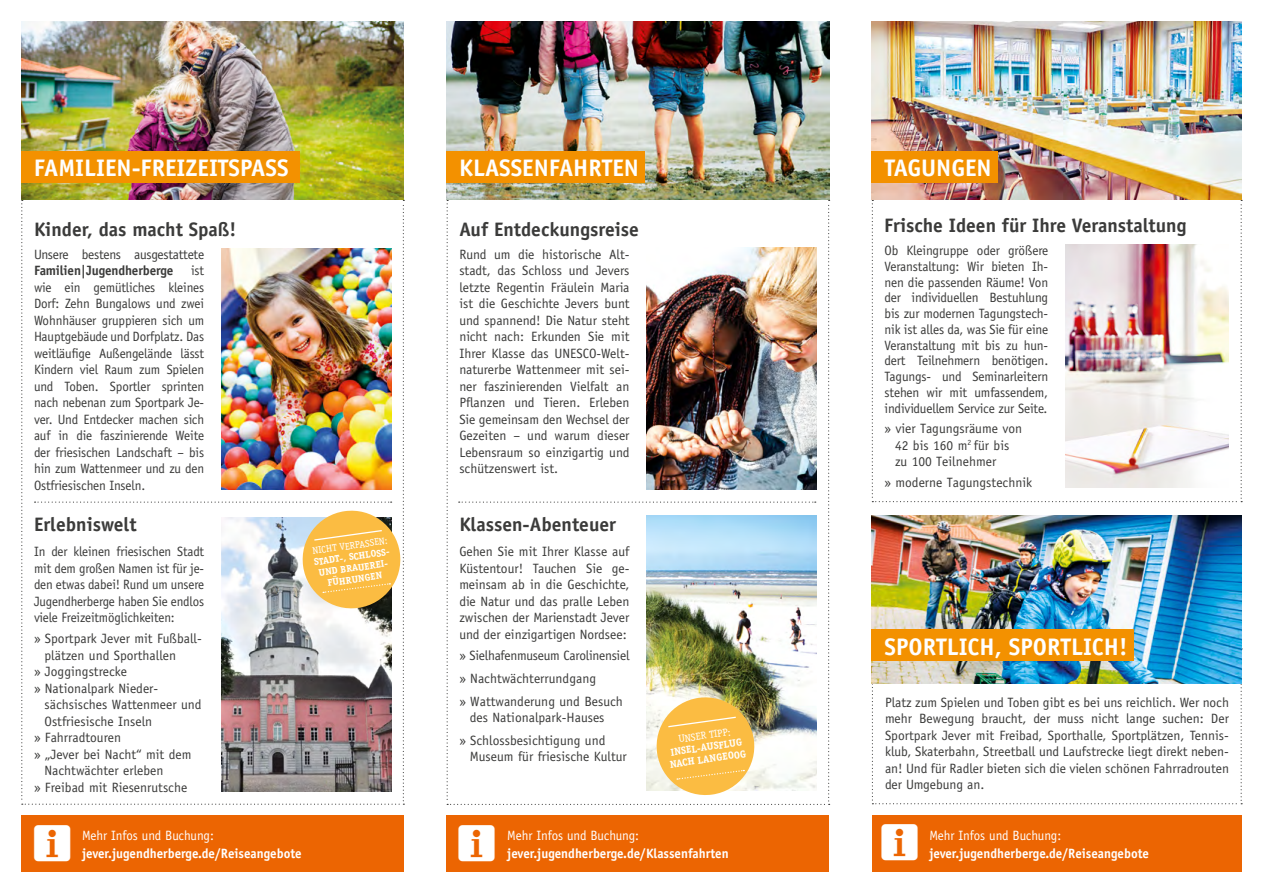
<style>
.page{position:relative;width:1263px;height:893px;background:#fff}
.page>*{position:absolute;margin:0;border:0;box-sizing:border-box;transform-origin:0 0}
.t1{font:700 24px "Officina Sans";color:#fff}
.t2{font:700 19.5px "Officina Sans";color:#3b3b3a}
.t3{font:13.5px/16.5px "Officina Sans";color:#3b3b3a;text-align:justify}
.t4{font:13.5px/16.5px "Officina Sans";color:#3b3b3a;text-align:justify;scale:.96 1}
.t5{font:700 13.5px "Officina Sans";color:#fff;scale:.96 1}
.t6{font:13.5px "Officina Sans";color:#fff;scale:.96 1}
.t7{font:13.5px "Officina Sans";letter-spacing:-.02em;color:#3b3b3a}
.t8{font:700 13.5px "Officina Sans";letter-spacing:-.01em;color:#3b3b3a}
.t9{font:700 10.2px/11.9px "Officina Serif";color:#fff}
.t10{font:10.2px "Officina Serif";color:#fff}
.t11{font:700 9.75px/11.2px "Officina Serif";color:#fff;text-align:center}
.t12{font:9.75px "Officina Serif";color:#fff}
</style>
<div class="page">
<div style="left:21px;top:815px;width:383px;height:56px;background:#ec6502"></div>
<div style="left:446px;top:815px;width:383px;height:57px;background:#ec6502"></div>
<div style="left:872px;top:815px;width:370px;height:57px;background:#ec6502"></div>
<svg style="left:872px;top:200px;width:370px;height:302px"></svg>
<svg style="left:872px;top:683px;width:370px;height:121px"></svg>
<img style="left:21px;top:21px;width:383px;height:179px">
<img style="left:446px;top:21px;width:383px;height:179px">
<img style="left:872px;top:21px;width:370px;height:179px">
<img style="left:872px;top:516px;width:370px;height:167px">
<div style="left:21px;top:151px;width:279px;height:32px;background:#f39100"></div>
<div style="left:446px;top:151px;width:199px;height:32px;background:#f39100"></div>
<div style="left:872px;top:151px;width:126px;height:32px;background:#f39100"></div>
<div style="left:872px;top:629px;width:262px;height:32px;background:#f39100"></div>
<img style="left:1065px;top:245px;width:164px;height:243px">
<img style="left:447px;top:200px;width:383px;height:605px">
<img style="left:21px;top:200px;width:383px;height:605px">
<h1 class="t1" style="left:34px;top:153px;width:256px">FAMILIEN-FREIZEITSPASS</h1>
<h1 class="t1" style="left:459px;top:153px;width:181px">KLASSENFAHRTEN</h1>
<h1 class="t1" style="left:884px;top:153px;width:109px">TAGUNGEN</h1>
<h2 class="t2" style="left:34px;top:217px;width:204px">Kinder, das macht Spaß!</h2>
<h2 class="t2" style="left:459px;top:217px;width:181px">Auf Entdeckungsreise</h2>
<h2 class="t2" style="left:884px;top:213px;width:304px">Frische Ideen für Ihre Veranstaltung</h2>
<p class="t7" style="left:34px;top:246px;width:172px">Unsere bestens ausgestattete</p>
<p class="t8" style="left:34px;top:262px;width:141px">Familien|Jugendherberge</p>
<p class="t3" style="left:34px;top:262px;width:172px;text-indent:157px">ist wie ein gemütliches kleines Dorf: Zehn Bungalows und zwei Wohnhäuser gruppieren sich um Hauptgebäude und Dorfplatz. Das weitläufige Außengelände lässt Kindern viel Raum zum Spielen und Toben. Sportler sprinten nach nebenan zum Sportpark Je&shy;ver. Und Entdecker machen sich auf in die faszinierende Weite der friesischen Landschaft – bis hin zum Wattenmeer und zu den Ostfriesischen Inseln.</p>
<p class="t3" style="left:459px;top:246px;width:172px">Rund um die historische Alt&shy;stadt, das Schloss und Jevers letzte Regentin Fräulein Maria ist die Geschichte Jevers bunt und spannend! Die Natur steht nicht nach: Erkunden Sie mit Ihrer Klasse das UNESCO-Welt&shy;naturerbe Wattenmeer mit sei&shy;ner faszinierenden Vielfalt an Pflanzen und Tieren. Erleben Sie gemeinsam den Wechsel der Gezeiten – und warum dieser Lebensraum so einzigartig und schützenswert ist.</p>
<h2 class="t2" style="left:34px;top:513px;width:104px">Erlebniswelt</h2>
<h2 class="t2" style="left:459px;top:513px;width:158px">Klassen-Abenteuer</h2>
<p class="t4" style="left:34px;top:544px;width:179px">In der kleinen friesischen Stadt mit dem großen Namen ist für je&shy;den etwas dabei! Rund um unsere Jugendherberge haben Sie endlos viele Freizeitmöglichkeiten:</p>
<p class="t3" style="left:34px;top:630px;width:168px">» Sportpark Jever mit Fußball-</p>
<p class="t3" style="left:45px;top:647px;width:133px">plätzen und Sporthallen</p>
<p class="t3" style="left:34px;top:663px;width:95px">» Joggingstrecke</p>
<p class="t3" style="left:34px;top:680px;width:126px">» Nationalpark Nieder-</p>
<p class="t3" style="left:45px;top:696px;width:159px">sächsisches Wattenmeer und</p>
<p class="t3" style="left:45px;top:713px;width:109px">Ostfriesische Inseln</p>
<p class="t3" style="left:34px;top:729px;width:89px">» Fahrradtouren</p>
<p class="t3" style="left:34px;top:746px;width:159px">» „Jever bei Nacht“ mit dem</p>
<p class="t3" style="left:45px;top:762px;width:120px">Nachtwächter erleben</p>
<p class="t3" style="left:34px;top:779px;width:155px">» Freibad mit Riesenrutsche</p>
<p class="t12" style="left:312px;top:545px;width:77px;rotate:-8deg">NICHT VERPASSEN:</p>
<p class="t11" style="left:313px;top:556px;width:79px;rotate:-8deg">STADT-, SCHLOSS-<br>UND BRAUEREI-<br>FÜHRUNGEN</p>
<p class="t3" style="left:459px;top:544px;width:172px">Gehen Sie mit Ihrer Klasse auf Küstentour! Tauchen Sie ge&shy;meinsam ab in die Geschichte, die Natur und das pralle Leben zwischen der Marienstadt Jever und der einzigartigen Nordsee:</p>
<p class="t3" style="left:459px;top:644px;width:172px;line-height:23px;text-align:left">» Sielhafenmuseum Carolinensiel » Nachtwächterrundgang<br>» Wattwanderung und Besuch</p>
<p class="t3" style="left:459px;top:706px;width:148px;line-height:23px;text-align:right">des Nationalpark-Hauses<br>» Schlossbesichtigung und</p>
<p class="t3" style="left:470px;top:749px;width:158px">Museum für friesische Kultur</p>
<p class="t10" style="left:678px;top:733px;width:54px;rotate:-8deg">UNSER TIPP:</p>
<p class="t9" style="left:667px;top:746px;width:79px;rotate:-8deg">INSEL-AUSFLUG<br>NACH LANGEOOG</p>
<p class="t6" style="left:82px;top:827px;width:139px">Mehr Infos und Buchung:</p>
<p class="t5" style="left:82px;top:844px;width:230px">jever.jugendherberge.de/Reiseangebote</p>
<p class="t6" style="left:507px;top:827px;width:139px">Mehr Infos und Buchung:</p>
<p class="t5" style="left:507px;top:844px;width:232px">jever.jugendherberge.de/Klassenfahrten</p>
<p class="t3" style="left:884px;top:243px;width:165px;line-height:15.8px">Ob Kleingruppe oder größere Veranstaltung: Wir bieten Ih&shy;nen die passenden Räume! Von der individuellen Bestuhlung bis zur modernen Tagungstech&shy;nik ist alles da, was Sie für eine Veranstaltung mit bis zu hun&shy;dert Teilnehmern benötigen.<br>Tagungs- und Seminarleitern stehen wir mit umfassendem, individuellem Service zur Seite.</p>
<p class="t3" style="left:895px;top:421px;width:129px;text-align:left;text-indent:-11px">» vier Tagungsräume von<br>42 bis 160 m<sup>2</sup> für bis zu 100 Teilnehmer</p>
<p class="t3" style="left:884px;top:474px;width:149px">» moderne Tagungstechnik</p>
<h1 class="t1" style="left:884px;top:631px;width:245px">SPORTLICH, SPORTLICH!</h1>
<p class="t3" style="left:885px;top:694px;width:345px">Platz zum Spielen und Toben gibt es bei uns reichlich. Wer noch mehr Bewegung braucht, der muss nicht lange suchen: Der Sportpark Jever mit Freibad, Sporthalle, Sportplätzen, Tennis&shy;klub, Skaterbahn, Streetball und Laufstrecke liegt direkt neben&shy;an! Und für Radler bieten sich die vielen schönen Fahrradrouten der Umgebung an.</p>
<p class="t6" style="left:929px;top:827px;width:139px">Mehr Infos und Buchung:</p>
<p class="t5" style="left:929px;top:845px;width:230px">jever.jugendherberge.de/Reiseangebote</p>
</div>
